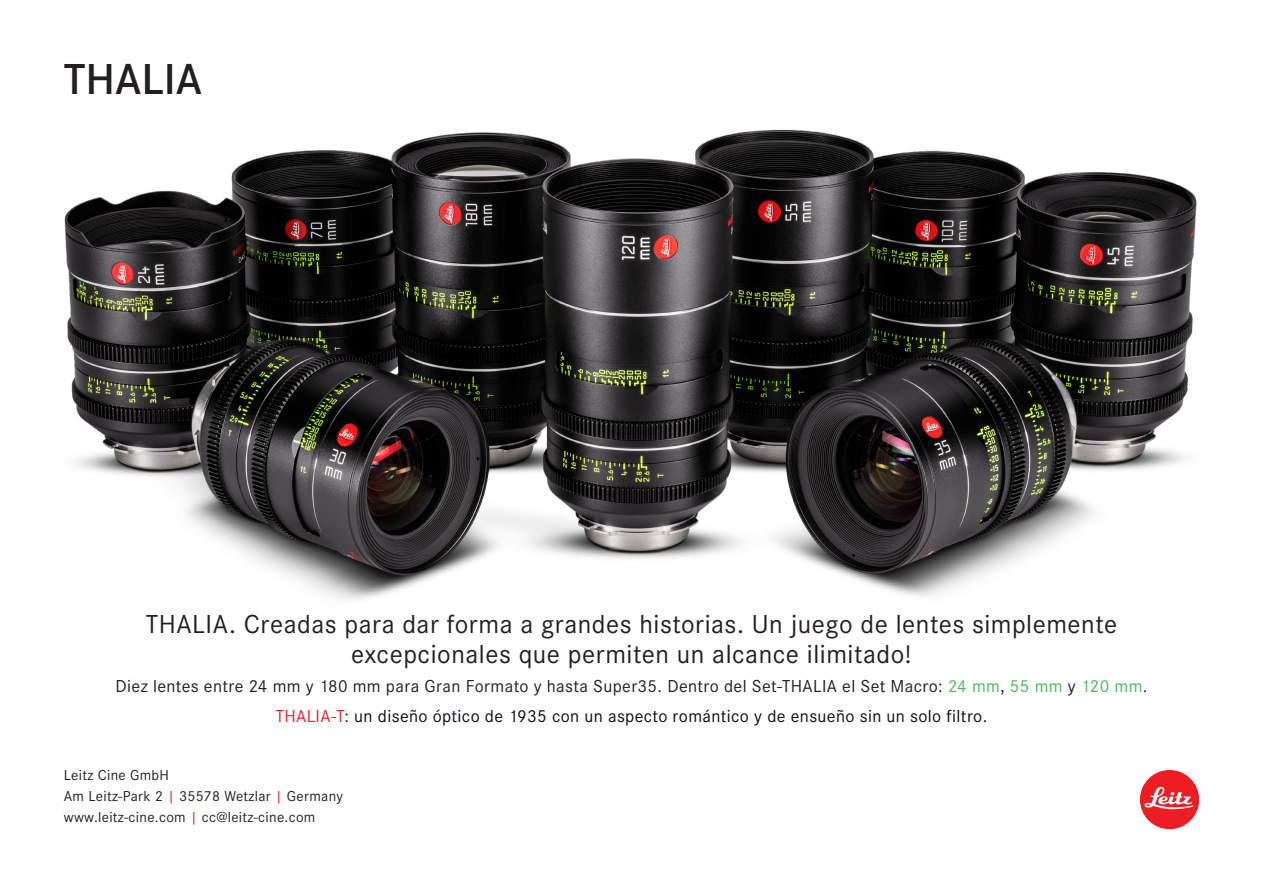
<style>
.page{position:relative;width:1263px;height:893px;background:#fff}
.page>*{position:absolute;margin:0;border:0;box-sizing:border-box;transform-origin:0 0}
.t1{font:600 45px "Corporate S";color:#231f20}
.t2{font:27px/30px "Corporate S";letter-spacing:.02em;color:#231f20;text-align:center}
.t3{font:18px "Corporate S";letter-spacing:.02em;color:#231f20}
.t4{font:18px "Corporate S";letter-spacing:.02em;color:#0c0e16}
.Body{font:15px "Corporate S";letter-spacing:.02em;color:#231f20}
.s1{color:#49b857}
.s2{color:#ee1d23}
.s3{color:#231f20}
</style>
<div class="page">
<img style="left:64px;top:129px;width:1133px;height:471px">
<div style="left:1140px;top:770px;width:59px;height:59px;background:#ee1d23;border-radius:50%"></div>
<svg style="left:1144px;top:787px;width:49px;height:22px"></svg>
<p class="t1" style="left:64px;top:49px;width:140px">THALIA</p>
<p class="t2" style="left:146px;top:609px;width:973px">THALIA. Creadas para dar forma a grandes historias. Un juego de lentes simplemente excepcionales que permiten un alcance ilimitado!</p>
<p class="t3" style="left:116px;top:676px;width:1033px">Diez lentes entre 24 mm y 180 mm para Gran Formato y hasta Super35. Dentro del Set-THALIA el Set Macro: <span class="s1">24 mm</span>, <span class="s1">55 mm</span> y <span class="s1">120 mm</span>.</p>
<p class="t4" style="left:276px;top:706px;width:713px"><span class="s2">THALIA-T</span><span class="s3">:</span> un diseño óptico de 1935 con un aspecto romántico y de ensueño sin un solo filtro.</p>
<p class="Body" style="left:64px;top:766px;width:107px">Leitz Cine GmbH</p>
<p class="Body" style="left:64px;top:787px;width:281px">Am Leitz-Park 2 <span class="s2">|</span> 35578 Wetzlar <span class="s2">|</span> Germany</p>
<p class="Body" style="left:64px;top:808px;width:253px">www.leitz-cine.com <span class="s2">|</span> cc@leitz-cine.com</p>
</div>
